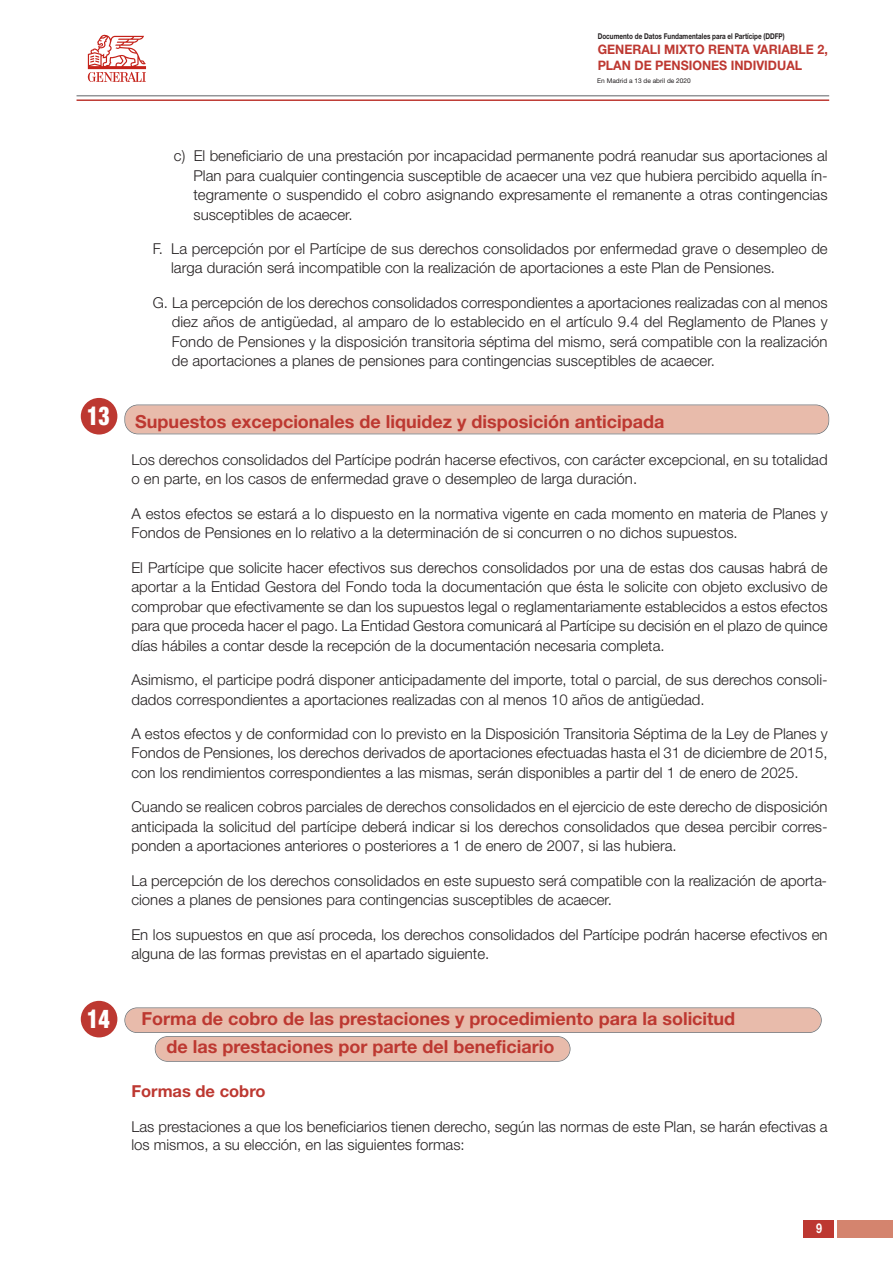
<style>
.page{position:relative;width:893px;height:1263px;background:#fff}
.page>*{position:absolute;margin:0;border:0;box-sizing:border-box;transform-origin:0 0}
.t1{font:900 condensed 26.1px "Helvetica Neue LT Std";color:#fff;scale:.84 1}
.t2{font:700 18px/28px "Helvetica Neue LT Std";color:#bd3831}
.t3{font:700 16.5px "Helvetica Neue LT Std";color:#bd3831}
.t4{font:300 15px/19.5px "Helvetica Neue LT Std";color:#231f20}
.t5{font:700 13.5px "Helvetica Neue LT Std";color:#fff;scale:.8 1}
.t6{font:700 13.05px/15.8px "Helvetica Neue LT Std";color:#bd3831;scale:.95 1}
.t7{font:700 7.95px "Helvetica Neue LT Std";color:#231f20;scale:.8 1}
.t8{font:6.6px "Helvetica Neue LT Std";color:#231f20}
</style>
<div class="page">
<hr style="left:77px;top:95px;width:752px;height:1px;background:#939598">
<hr style="left:77px;top:99px;width:752px;height:2px;background:#bd3831">
<svg style="left:88px;top:35px;width:58px;height:47px"></svg>
<div style="left:838px;top:1220px;width:55px;height:18px;background:#d4846e"></div>
<div style="left:803px;top:1220px;width:31px;height:18px;background:#bd3831"></div>
<div style="left:156px;top:1037px;width:414px;height:24px;background:#e8bbab;border-radius:12px"></div>
<div style="left:155px;top:1036px;width:415px;height:26px;border:2px solid #6c6d70;border-radius:13px"></div>
<div style="left:125px;top:405px;width:703px;height:29px;background:#e8bbab;border-radius:13px"></div>
<div style="left:124px;top:405px;width:705px;height:29px;border:2px solid #6c6d70;border-radius:14px"></div>
<div style="left:81px;top:398px;width:36px;height:36px;background:#bd3831;border-radius:50%"></div>
<div style="left:125px;top:1008px;width:696px;height:24px;background:#e8bbab;border-radius:12px"></div>
<div style="left:124px;top:1007px;width:698px;height:26px;border:2px solid #6c6d70;border-radius:13px"></div>
<div style="left:81px;top:1001px;width:36px;height:36px;background:#bd3831;border-radius:50%"></div>
<p class="t7" style="left:598px;top:33px;width:235px">Documento de Datos Fundamentales para el Partícipe (DDFP)</p>
<p class="t6" style="left:598px;top:43px;width:244px">GENERALI MIXTO RENTA VARIABLE 2,<br>PLAN DE PENSIONES INDIVIDUAL</p>
<p class="t8" style="left:597px;top:78px;width:95px">En Madrid a 13 de abril de 2020</p>
<h1 class="t1" style="left:87px;top:406px;width:29px">13</h1>
<h1 class="t1" style="left:87px;top:1009px;width:29px">14</h1>
<p class="t4" style="left:193px;top:147px;width:636px;text-align:justify;text-indent:-20px">c) El beneficiario de una prestación por incapacidad permanente podrá reanudar sus aportaciones al Plan para cualquier contingencia susceptible de acaecer una vez que hubiera percibido aquella ín&shy;tegramente o suspendido el cobro asignando expresamente el remanente a otras contingencias susceptibles de acaecer.</p>
<p class="t4" style="left:171px;top:240px;width:658px;text-indent:-18px">F. La percepción por el Partícipe de sus derechos consolidados por enfermedad grave o desempleo de larga duración será incompatible con la realización de aportaciones a este Plan de Pensiones.</p>
<p class="t4" style="left:172px;top:294px;width:657px;text-align:justify;text-indent:-19px">G. La percepción de los derechos consolidados correspondientes a aportaciones realizadas con al menos diez años de antigüedad, al amparo de lo establecido en el artículo 9.4 del Reglamento de Planes y Fondo de Pensiones y la disposición transitoria séptima del mismo, será compatible con la realización de aportaciones a planes de pensiones para contingencias susceptibles de acaecer.</p>
<p class="t2" style="left:135px;top:409px;width:531px">Supuestos excepcionales de liquidez y disposición anticipada</p>
<p class="t4" style="left:131px;top:451px;width:698px">Los derechos consolidados del Partícipe podrán hacerse efectivos, con carácter excepcional, en su totalidad o en parte, en los casos de enfermedad grave o desempleo de larga duración.</p>
<p class="t4" style="left:131px;top:505px;width:698px">A estos efectos se estará a lo dispuesto en la normativa vigente en cada momento en materia de Planes y<br>Fondos de Pensiones en lo relativo a la determinación de si concurren o no dichos supuestos.</p>
<p class="t4" style="left:131px;top:559px;width:698px;text-align:justify">El Partícipe que solicite hacer efectivos sus derechos consolidados por una de estas dos causas habrá de aportar a la Entidad Gestora del Fondo toda la documentación que ésta le solicite con objeto exclusivo de comprobar que efectivamente se dan los supuestos legal o reglamentariamente establecidos a estos efectos para que proceda hacer el pago. La Entidad Gestora comunicará al Partícipe su decisión en el plazo de quince días hábiles a contar desde la recepción de la documentación necesaria completa.</p>
<p class="t4" style="left:131px;top:671px;width:698px">Asimismo, el participe podrá disponer anticipadamente del importe, total o parcial, de sus derechos consoli&shy;dados correspondientes a aportaciones realizadas con al menos 10 años de antigüedad.</p>
<p class="t4" style="left:131px;top:725px;width:698px;text-align:justify">A estos efectos y de conformidad con lo previsto en la Disposición Transitoria Séptima de la Ley de Planes y Fondos de Pensiones, los derechos derivados de aportaciones efectuadas hasta el 31 de diciembre de 2015, con los rendimientos correspondientes a las mismas, serán disponibles a partir del 1 de enero de 2025.</p>
<p class="t4" style="left:131px;top:799px;width:698px;text-align:justify">Cuando se realicen cobros parciales de derechos consolidados en el ejercicio de este derecho de disposición anticipada la solicitud del partícipe deberá indicar si los derechos consolidados que desea percibir corres&shy;ponden a aportaciones anteriores o posteriores a 1 de enero de 2007, si las hubiera.</p>
<p class="t4" style="left:131px;top:872px;width:697px">La percepción de los derechos consolidados en este supuesto será compatible con la realización de aporta&shy;ciones a planes de pensiones para contingencias susceptibles de acaecer.</p>
<p class="t4" style="left:131px;top:926px;width:698px">En los supuestos en que así proceda, los derechos consolidados del Partícipe podrán hacerse efectivos en alguna de las formas previstas en el apartado siguiente.</p>
<p class="t2" style="left:166px;top:1006px;width:570px;text-indent:-25px">Forma de cobro de las prestaciones y procedimiento para la solicitud de las prestaciones por parte del beneficiario</p>
<p class="t3" style="left:131px;top:1085px;width:136px">Formas de cobro</p>
<p class="t4" style="left:131px;top:1119px;width:698px;line-height:18px">Las prestaciones a que los beneficiarios tienen derecho, según las normas de este Plan, se harán efectivas a los mismos, a su elección, en las siguientes formas:</p>
<p class="t5" style="left:816px;top:1223px;width:9px">9</p>
</div>
